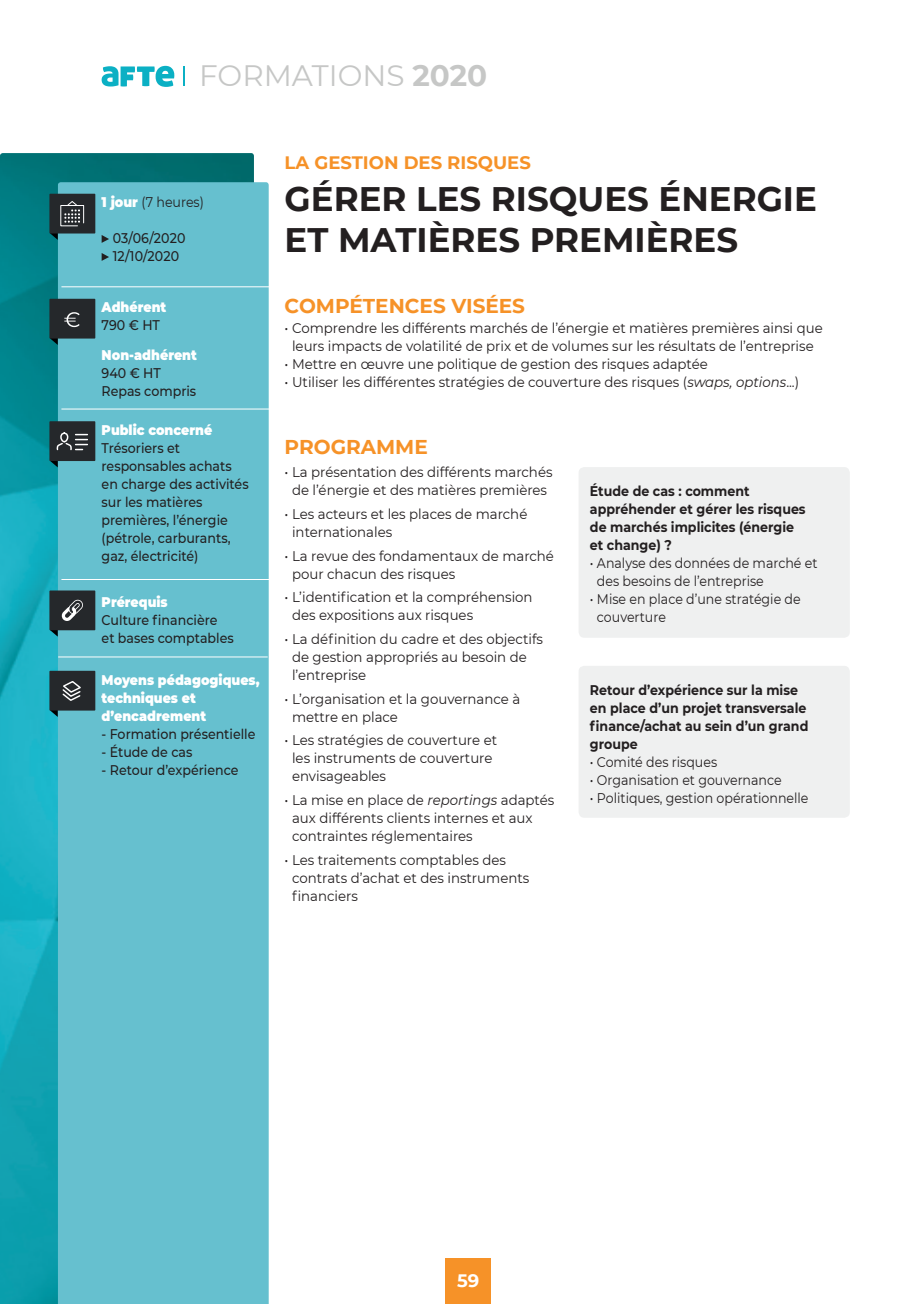
<style>
.page{position:relative;width:908px;height:1304px;background:#fff}
.page>*{position:absolute;margin:0;border:0;box-sizing:border-box;transform-origin:0 0}
.t1{font:700 34px/40.8px "Montserrat";color:#231f20}
.t2{font:29.4px "Montserrat";color:#c6c7c6}
.t3{font:700 20px "Montserrat";color:#f69228}
.t4{font:700 18px "Montserrat";color:#f69228}
.t5{font:700 18px "Montserrat";color:#fff}
.t6{font:14px/18px "Montserrat";color:#231f20;scale:.95 1}
.t7{font:500 14px/18px "Montserrat";color:#231f20;scale:.9 1}
.t8{font:14px/18px "Montserrat";color:#231f20;scale:.9 1}
.t9{font:700 14px/18px "Montserrat";color:#231f20;scale:.9 1}
.t10{font:900 14px/18px "Montserrat";color:#fff;scale:.9 1}
.s1{font-weight:700}
.s2{font-weight:900;color:#fff}
.s3{font-style:italic}
</style>
<div class="page">
<div style="left:445px;top:1259px;width:45px;height:45px;background:#f69228"></div>
<img style="left:0;top:153px;width:254px;height:1151px">
<div style="left:58px;top:182px;width:210px;height:1122px;background:#66c0cf"></div>
<svg style="left:102px;top:235px;width:7px;height:8px"></svg>
<svg style="left:102px;top:253px;width:7px;height:8px"></svg>
<div style="left:49px;top:194px;width:46px;height:40px;background:#25282b"></div>
<svg style="left:50px;top:201px;width:34px;height:39px"></svg>
<div style="left:578px;top:467px;width:271px;height:171px;background:#eff0f0;border-radius:6px"></div>
<div style="left:578px;top:666px;width:271px;height:152px;background:#eff0f0;border-radius:6px"></div>
<svg style="left:50px;top:339px;width:8px;height:6px"></svg>
<div style="left:49px;top:299px;width:46px;height:40px;background:#25282b"></div>
<svg style="left:64px;top:312px;width:16px;height:15px"></svg>
<svg style="left:50px;top:711px;width:8px;height:6px"></svg>
<div style="left:49px;top:671px;width:46px;height:40px;background:#25282b"></div>
<svg style="left:62px;top:681px;width:19px;height:20px"></svg>
<svg style="left:50px;top:461px;width:8px;height:6px"></svg>
<div style="left:49px;top:421px;width:46px;height:40px;background:#25282b"></div>
<div style="left:60px;top:432px;width:9px;height:10px;border:1px solid #fff;border-radius:4px"></div>
<svg style="left:56px;top:434px;width:31px;height:17px"></svg>
<hr style="left:61px;top:286px;width:210px;height:1px;background:#fff">
<hr style="left:61px;top:409px;width:210px;height:1px;background:#fff">
<hr style="left:61px;top:579px;width:210px;height:1px;background:#fff">
<hr style="left:58px;top:656px;width:209px;height:1px;background:#fff">
<svg style="left:50px;top:630px;width:8px;height:7px"></svg>
<div style="left:49px;top:590px;width:46px;height:40px;background:#25282b"></div>
<svg style="left:61px;top:600px;width:22px;height:21px"></svg>
<svg style="left:183px;top:66px;width:1px;height:20px"></svg>
<svg style="left:102px;top:66px;width:72px;height:21px"></svg>
<h2 class="t2" style="left:199px;top:55px;width:289px">FORMATIONS <span class="s1">2020</span></h2>
<p class="t8" style="left:102px;top:192px;width:115px"><span class="s2">1 jour</span> (7 heures)</p>
<p class="t7" style="left:113px;top:228px;width:82px">03/06/2020<br>12/10/2020</p>
<p class="t10" style="left:102px;top:297px;width:73px">Adhérent</p>
<p class="t7" style="left:102px;top:316px;width:66px">790 € HT</p>
<p class="t10" style="left:102px;top:345px;width:107px">Non-adhérent</p>
<p class="t7" style="left:102px;top:364px;width:107px">940 € HT<br>Repas compris</p>
<p class="t10" style="left:102px;top:420px;width:125px">Public concerné</p>
<p class="t7" style="left:102px;top:438px;width:165px">Trésoriers et responsables achats en charge des activités sur les matières premières, l’énergie (pétrole, carburants, gaz, électricité)</p>
<p class="t10" style="left:102px;top:592px;width:75px">Prérequis</p>
<p class="t7" style="left:102px;top:610px;width:148px">Culture financière et bases comptables</p>
<p class="t10" style="left:102px;top:670px;width:177px">Moyens pédagogiques, techniques et d’encadrement</p>
<p class="t7" style="left:102px;top:724px;width:172px">- Formation présentielle</p>
<p class="t7" style="left:102px;top:742px;width:102px">- Étude de cas</p>
<p class="t7" style="left:102px;top:760px;width:153px">- Retour d’expérience</p>
<p class="t4" style="left:284px;top:150px;width:248px">LA GESTION DES RISQUES</p>
<h1 class="t1" style="left:284px;top:177px;width:533px">GÉRER LES RISQUES ÉNERGIE<br>ET MATIÈRES PREMIÈRES</h1>
<h3 class="t3" style="left:284px;top:292px;width:242px">COMPÉTENCES VISÉES</h3>
<p class="t6" style="left:284px;top:319px;width:567px;text-align:center">• Comprendre les différents marchés de l’énergie et matières premières ainsi que leurs impacts de volatilité de prix et de volumes sur les résultats de l’entreprise</p>
<p class="t6" style="left:284px;top:355px;width:447px">• Mettre en œuvre une politique de gestion des risques adaptée</p>
<p class="t6" style="left:284px;top:373px;width:543px">• Utiliser les différentes stratégies de couverture des risques (<span class="s3">swaps, options</span>...)</p>
<h3 class="t3" style="left:284px;top:432px;width:145px">PROGRAMME</h3>
<p class="t6" style="left:284px;top:463px;width:283px;text-align:center">• La présentation des différents marchés de l’énergie et des matières premières</p>
<p class="t6" style="left:292px;top:504px;width:249px;text-indent:-7px">• Les acteurs et les places de marché internationales</p>
<p class="t6" style="left:292px;top:546px;width:277px;text-indent:-7px">• La revue des fondamentaux de marché pour chacun des risques</p>
<p class="t6" style="left:292px;top:588px;width:254px;text-indent:-7px">• L’identification et la compréhension des expositions aux risques</p>
<p class="t6" style="left:292px;top:629px;width:266px;text-indent:-7px">• La définition du cadre et des objectifs de gestion appropriés au besoin de l’entreprise</p>
<p class="t6" style="left:292px;top:689px;width:242px;text-indent:-7px">• L’organisation et la gouvernance à mettre en place</p>
<p class="t6" style="left:292px;top:731px;width:217px;text-indent:-7px">• Les stratégies de couverture et les instruments de couverture envisageables</p>
<p class="t6" style="left:292px;top:790px;width:277px;text-indent:-7px">• La mise en place de <span class="s3">reportings</span> adaptés aux différents clients internes et aux contraintes réglementaires</p>
<p class="t6" style="left:292px;top:850px;width:251px;text-indent:-7px">• Les traitements comptables des contrats d’achat et des instruments financiers</p>
<p class="t9" style="left:589px;top:482px;width:241px">Étude de cas : comment appréhender et gérer les risques de marchés implicites (énergie et change) ?</p>
<p class="t8" style="left:596px;top:554px;width:246px;text-indent:-7px">• Analyse des données de marché et des besoins de l’entreprise</p>
<p class="t8" style="left:596px;top:590px;width:228px;text-indent:-7px">• Mise en place d’une stratégie de couverture</p>
<p class="t9" style="left:589px;top:680px;width:244px">Retour d’expérience sur la mise en place d’un projet transversale finance/achat au sein d’un grand groupe</p>
<p class="t8" style="left:589px;top:752px;width:143px">• Comité des risques</p>
<p class="t8" style="left:589px;top:770px;width:214px">• Organisation et gouvernance</p>
<p class="t8" style="left:589px;top:788px;width:244px">• Politiques, gestion opérationnelle</p>
<p class="t5" style="left:457px;top:1268px;width:24px">59</p>
</div>
